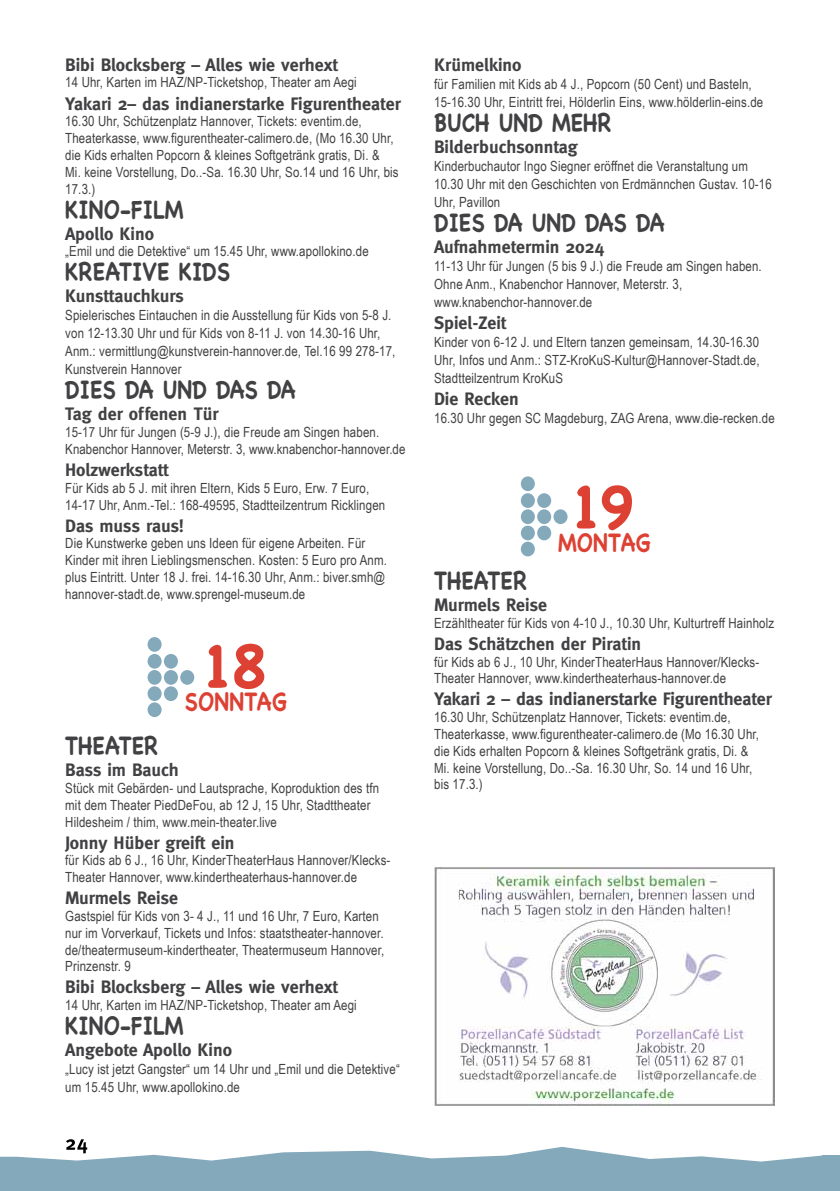
<style>
.page{position:relative;width:840px;height:1191px;background:#fff}
.page>*{position:absolute;margin:0;border:0;box-sizing:border-box;transform-origin:0 0}
.t1{font:700 60px "Chalkboard";color:#dd4133}
.t2{font:700 25.2px "Chalkboard";color:#414042;scale:.87 1}
.t3{font:700 25.2px "Chalkboard";color:#dd4133;scale:.87 1}
.t4{font:700 18px "Meta Plus";color:#414042}
.t5{font:14px/16.8px "Arial Narrow";letter-spacing:.01em;color:#414042}
</style>
<div class="page">
<svg style="left:0;top:1139px;width:839px;height:52px"></svg>
<img style="left:434px;top:866px;width:340px;height:240px">
<div style="left:520px;top:493px;width:14px;height:15px;background:#84a9bb;border-radius:50%"></div>
<div style="left:537px;top:493px;width:14px;height:15px;background:#84a9bb;border-radius:50%"></div>
<div style="left:520px;top:509px;width:14px;height:15px;background:#84a9bb;border-radius:50%"></div>
<div style="left:537px;top:509px;width:14px;height:15px;background:#84a9bb;border-radius:50%"></div>
<div style="left:520px;top:525px;width:14px;height:15px;background:#84a9bb;border-radius:50%"></div>
<div style="left:537px;top:525px;width:14px;height:15px;background:#84a9bb;border-radius:50%"></div>
<div style="left:520px;top:476px;width:14px;height:15px;background:#84a9bb;border-radius:50%"></div>
<div style="left:520px;top:541px;width:14px;height:15px;background:#84a9bb;border-radius:50%"></div>
<div style="left:553px;top:509px;width:14px;height:15px;background:#84a9bb;border-radius:50%"></div>
<div style="left:147px;top:654px;width:14px;height:14px;background:#84a9bb;border-radius:50%"></div>
<div style="left:164px;top:654px;width:14px;height:14px;background:#84a9bb;border-radius:50%"></div>
<div style="left:147px;top:670px;width:14px;height:15px;background:#84a9bb;border-radius:50%"></div>
<div style="left:164px;top:670px;width:14px;height:15px;background:#84a9bb;border-radius:50%"></div>
<div style="left:147px;top:686px;width:14px;height:15px;background:#84a9bb;border-radius:50%"></div>
<div style="left:164px;top:686px;width:14px;height:15px;background:#84a9bb;border-radius:50%"></div>
<div style="left:147px;top:637px;width:14px;height:15px;background:#84a9bb;border-radius:50%"></div>
<div style="left:147px;top:702px;width:14px;height:15px;background:#84a9bb;border-radius:50%"></div>
<div style="left:180px;top:670px;width:14px;height:15px;background:#84a9bb;border-radius:50%"></div>
<p class="t4" style="left:65px;top:54px;width:274px">Bibi Blocksberg – Alles wie verhext</p>
<p class="t5" style="left:65px;top:74px;width:293px">14 Uhr, Karten im HAZ/NP-Ticketshop, Theater am Aegi</p>
<p class="t4" style="left:65px;top:93px;width:337px">Yakari 2– das indianerstarke Figurentheater</p>
<p class="t5" style="left:65px;top:113px;width:335px">16.30 Uhr, Schützenplatz Hannover, Tickets: eventim.de, Theaterkasse, www.figurentheater-calimero.de, (Mo 16.30 Uhr, die Kids erhalten Popcorn &amp; kleines Softgetränk gratis, Di. &amp; Mi. keine Vorstellung, Do..-Sa. 16.30 Uhr, So.14 und 16 Uhr, bis 17.3.)</p>
<h2 class="t2" style="left:65px;top:194px;width:137px">KINO-FILM</h2>
<p class="t4" style="left:65px;top:223px;width:90px">Apollo Kino</p>
<p class="t5" style="left:65px;top:243px;width:305px">„Emil und die Detektive“ um 15.45 Uhr, www.apollokino.de</p>
<h2 class="t2" style="left:65px;top:257px;width:191px">KREATIVE KIDS</h2>
<p class="t4" style="left:65px;top:286px;width:120px">Kunsttauchkurs</p>
<p class="t5" style="left:65px;top:306px;width:331px;line-height:18px">Spielerisches Eintauchen in die Ausstellung für Kids von 5-8 J. von 12-13.30 Uhr und für Kids von 8-11 J. von 14.30-16 Uhr, Anm.: vermittlung@kunstverein-hannover.de, Tel.16 99 278-17, Kunstverein Hannover</p>
<h2 class="t2" style="left:65px;top:375px;width:266px">DIES DA UND DAS DA</h2>
<p class="t4" style="left:65px;top:404px;width:155px">Tag der offenen Tür</p>
<p class="t5" style="left:65px;top:424px;width:341px">15-17 Uhr für Jungen (5-9 J.), die Freude am Singen haben.<br>Knabenchor Hannover, Meterstr. 3, www.knabenchor-hannover.de</p>
<p class="t4" style="left:65px;top:459px;width:105px">Holzwerkstatt</p>
<p class="t5" style="left:65px;top:479px;width:321px">Für Kids ab 5 J. mit ihren Eltern, Kids 5 Euro, Erw. 7 Euro,<br>14-17 Uhr, Anm.-Tel.: 168-49595, Stadtteilzentrum Ricklingen</p>
<p class="t4" style="left:65px;top:515px;width:120px">Das muss raus!</p>
<p class="t5" style="left:65px;top:535px;width:323px">Die Kunstwerke geben uns Ideen für eigene Arbeiten. Für Kinder mit ihren Lieblingsmenschen. Kosten: 5 Euro pro Anm. plus Eintritt. Unter 18 J. frei. 14-16.30 Uhr, Anm.: biver.smh@ hannover-stadt.de, www.sprengel-museum.de</p>
<h1 class="t1" style="left:205px;top:630px;width:63px">18</h1>
<h2 class="t3" style="left:184px;top:686px;width:119px">SONNTAG</h2>
<h2 class="t2" style="left:65px;top:730px;width:108px">THEATER</h2>
<p class="t4" style="left:65px;top:759px;width:115px">Bass im Bauch</p>
<p class="t5" style="left:65px;top:779px;width:315px">Stück mit Gebärden- und Lautsprache, Koproduktion des tfn mit dem Theater PiedDeFou, ab 12 J, 15 Uhr, Stadttheater<br>Hildesheim / thim, www.mein-theater.live</p>
<p class="t4" style="left:65px;top:832px;width:171px">Jonny Hüber greift ein</p>
<p class="t5" style="left:65px;top:852px;width:326px">für Kids ab 6 J., 16 Uhr, KinderTheaterHaus Hannover/Klecks-<br>Theater Hannover, www.kindertheaterhaus-hannover.de</p>
<p class="t4" style="left:65px;top:887px;width:114px">Murmels Reise</p>
<p class="t5" style="left:65px;top:907px;width:320px">Gastspiel für Kids von 3- 4 J., 11 und 16 Uhr, 7 Euro, Karten nur im Vorverkauf, Tickets und Infos: staatstheater-hannover. de/theatermuseum-kindertheater, Theatermuseum Hannover, Prinzenstr. 9</p>
<p class="t4" style="left:65px;top:976px;width:274px">Bibi Blocksberg – Alles wie verhext</p>
<p class="t5" style="left:65px;top:996px;width:293px">14 Uhr, Karten im HAZ/NP-Ticketshop, Theater am Aegi</p>
<h2 class="t2" style="left:65px;top:1010px;width:137px">KINO-FILM</h2>
<p class="t4" style="left:65px;top:1039px;width:168px">Angebote Apollo Kino</p>
<p class="t5" style="left:65px;top:1060px;width:336px;line-height:18px">„Lucy ist jetzt Gangster“ um 14 Uhr und „Emil und die Detektive“ um 15.45 Uhr, www.apollokino.de</p>
<p class="t4" style="left:434px;top:54px;width:89px">Krümelkino</p>
<p class="t5" style="left:434px;top:75px;width:330px;line-height:18px">für Familien mit Kids ab 4 J., Popcorn (50 Cent) und Basteln,<br>15-16.30 Uhr, Eintritt frei, Hölderlin Eins, www.hölderlin-eins.de</p>
<h2 class="t2" style="left:434px;top:107px;width:205px">BUCH UND MEHR</h2>
<p class="t4" style="left:434px;top:136px;width:145px">Bilderbuchsonntag</p>
<p class="t5" style="left:434px;top:157px;width:339px;line-height:18px">Kinderbuchautor Ingo Siegner eröffnet die Veranstaltung um<br>10.30 Uhr mit den Geschichten von Erdmännchen Gustav. 10-16<br>Uhr, Pavillon</p>
<h2 class="t2" style="left:434px;top:207px;width:266px">DIES DA UND DAS DA</h2>
<p class="t4" style="left:434px;top:236px;width:171px">Aufnahmetermin 2024</p>
<p class="t5" style="left:434px;top:257px;width:329px;line-height:18px">11-13 Uhr für Jungen (5 bis 9 J.) die Freude am Singen haben.<br>Ohne Anm., Knabenchor Hannover, Meterstr. 3, www.knabenchor-hannover.de</p>
<p class="t4" style="left:434px;top:312px;width:74px">Spiel-Zeit</p>
<p class="t5" style="left:434px;top:333px;width:327px;line-height:18px;text-align:justify">Kinder von 6-12 J. und Eltern tanzen gemeinsam, 14.30-16.30<br>Uhr, Infos und Anm.: STZ-KroKuS-Kultur@Hannover-Stadt.de, Stadtteilzentrum KroKuS</p>
<p class="t4" style="left:434px;top:388px;width:86px">Die Recken</p>
<p class="t5" style="left:434px;top:409px;width:342px">16.30 Uhr gegen SC Magdeburg, ZAG Arena, www.die-recken.de</p>
<h1 class="t1" style="left:573px;top:471px;width:63px">19</h1>
<h2 class="t3" style="left:557px;top:527px;width:108px">MONTAG</h2>
<h2 class="t2" style="left:434px;top:565px;width:108px">THEATER</h2>
<p class="t4" style="left:434px;top:594px;width:114px">Murmels Reise</p>
<p class="t5" style="left:434px;top:614px;width:341px">Erzähltheater für Kids von 4-10 J., 10.30 Uhr, Kulturtreff Hainholz</p>
<p class="t4" style="left:434px;top:633px;width:208px">Das Schätzchen der Piratin</p>
<p class="t5" style="left:434px;top:653px;width:326px">für Kids ab 6 J., 10 Uhr, KinderTheaterHaus Hannover/Klecks-<br>Theater Hannover, www.kindertheaterhaus-hannover.de</p>
<p class="t4" style="left:434px;top:688px;width:339px">Yakari 2 – das indianerstarke Figurentheater</p>
<p class="t5" style="left:434px;top:708px;width:326px">16.30 Uhr, Schützenplatz Hannover, Tickets: eventim.de, Theaterkasse, www.figurentheater-calimero.de (Mo 16.30 Uhr, die Kids erhalten Popcorn &amp; kleines Softgetränk gratis, Di. &amp; Mi. keine Vorstellung, Do..-Sa. 16.30 Uhr, So. 14 und 16 Uhr, bis 17.3.)</p>
</div>
